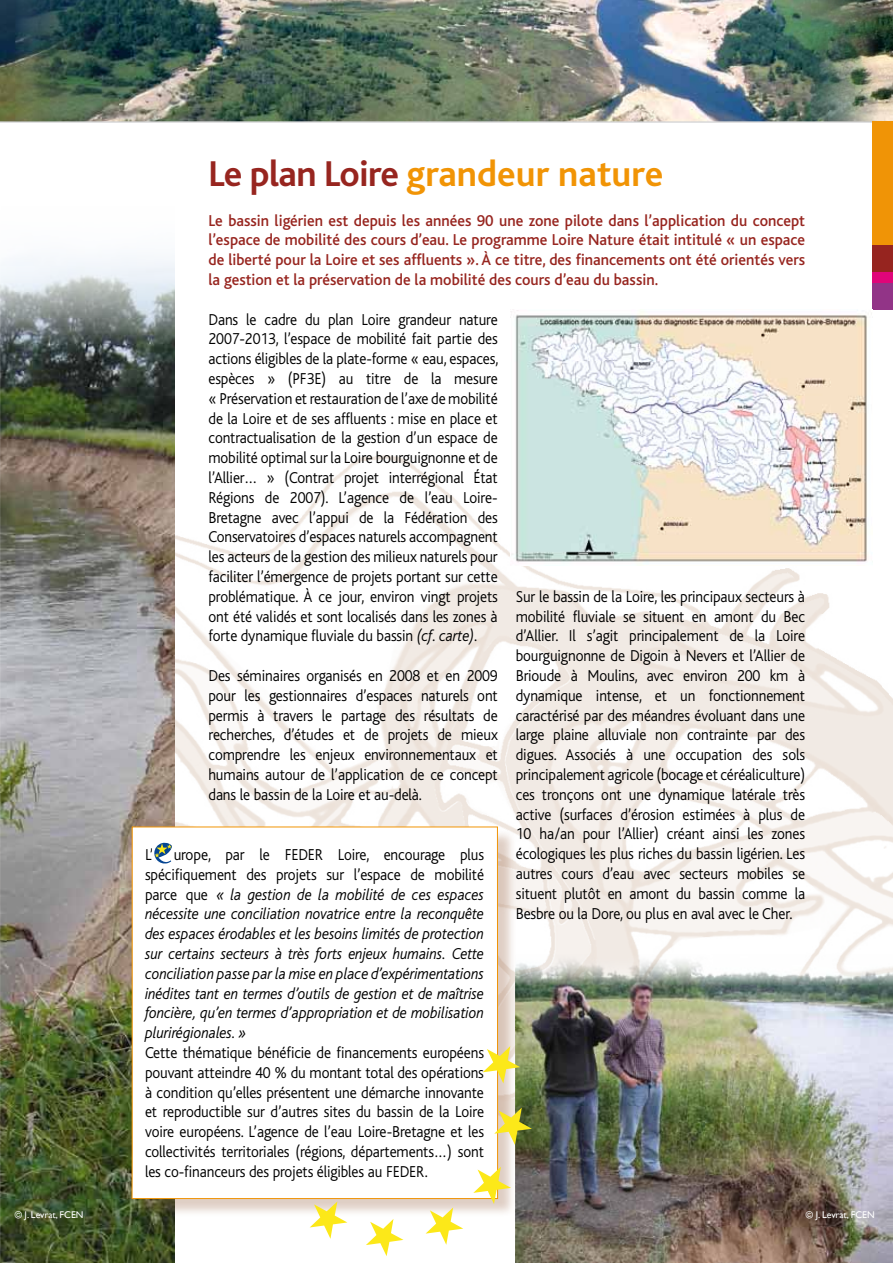
<style>
.page{position:relative;width:893px;height:1263px;background:#fff}
.page>*{position:absolute;margin:0;border:0;box-sizing:border-box;transform-origin:0 0}
.t1{font:700 37.5px "Bliss";letter-spacing:-.005em;color:#f19405}
.t2{font:300 16.5px/19.8px "Bliss";letter-spacing:-.01em;color:#000;text-align:justify;scale:.93 1}
.t3{font:italic 300 16.5px/19.8px "Bliss";letter-spacing:-.01em;color:#000;text-align:justify;scale:.93 1}
.t4{font:500 16.5px/19.8px "Bliss";color:#97251f;text-align:justify;scale:.96 1}
.t5{font:9.75px "Gill Sans";color:#fff}
.s1{color:#97251f}
.s2{font-style:italic}
.s3{font-style:normal}
</style>
<div class="page">
<img style="left:0;top:121px;width:893px;height:1142px">
<img style="left:117px;top:0;width:659px;height:121px">
<img style="left:776px;top:0;width:117px;height:121px">
<img style="left:0;top:0;width:117px;height:121px">
<img style="left:516px;top:952px;width:377px;height:311px">
<img style="left:1px;top:197px;width:173px;height:1066px">
<hr style="left:0;top:122px;width:892px;height:1px;background:#c6c7c8">
<div style="left:872px;top:121px;width:21px;height:124px;background:#f09406"></div>
<div style="left:872px;top:245px;width:21px;height:27px;background:#96241f"></div>
<div style="left:872px;top:272px;width:21px;height:11px;background:#e00579"></div>
<div style="left:872px;top:283px;width:21px;height:27px;background:#923487"></div>
<div style="left:134px;top:829px;width:382px;height:388px;background:#955d3c;opacity:.3"></div>
<svg style="left:132px;top:826px;width:366px;height:373px"></svg>
<svg style="left:426px;top:1207px;width:37px;height:38px"></svg>
<svg style="left:473px;top:1167px;width:38px;height:37px"></svg>
<svg style="left:494px;top:1107px;width:38px;height:38px"></svg>
<svg style="left:483px;top:1046px;width:37px;height:37px"></svg>
<svg style="left:310px;top:1201px;width:37px;height:38px"></svg>
<svg style="left:366px;top:1219px;width:37px;height:37px"></svg>
<img style="left:511px;top:309px;width:361px;height:256px">
<h1 class="t1" style="left:209px;top:154px;width:456px"><span class="s1">Le plan Loire</span> grandeur nature</h1>
<p class="t4" style="left:209px;top:211px;width:623px">Le bassin ligérien est depuis les années 90 une zone pilote dans l’application du concept l’espace de mobilité des cours d’eau. Le programme Loire Nature était intitulé « un espace de liberté pour la Loire et ses affluents ». À ce titre, des financements ont été orientés vers la gestion et la préservation de la mobilité des cours d’eau du bassin.</p>
<p class="t2" style="left:209px;top:310px;width:313px">Dans le cadre du plan Loire grandeur nature 2007-2013, l’espace de mobilité fait partie des actions éligibles de la plate-forme « eau, espaces, espèces » (PF3E) au titre de la mesure « Préservation et restauration de l’axe de mobilité de la Loire et de ses affluents : mise en place et contractualisation de la gestion d’un espace de mobilité optimal sur la Loire bourguignonne et de l’Allier… » (Contrat projet interrégional État Régions de 2007). L’agence de l’eau Loire-Bretagne avec l’appui de la Fédération des Conservatoires d’espaces naturels accompagnent les acteurs de la gestion des milieux naturels pour faciliter l’émergence de projets portant sur cette problématique. À ce jour, environ vingt projets ont été validés et sont localisés dans les zones à forte dynamique fluviale du bassin <span class="s2">(cf. carte)</span>.</p>
<p class="t2" style="left:209px;top:666px;width:313px">Des séminaires organisés en 2008 et en 2009 pour les gestionnaires d’espaces naturels ont permis à travers le partage des résultats de recherches, d’études et de projets de mieux comprendre les enjeux environnementaux et humains autour de l’application de ce concept dans le bassin de la Loire et au-delà.</p>
<p class="t2" style="left:516px;top:587px;width:313px">Sur le bassin de la Loire, les principaux secteurs à mobilité fluviale se situent en amont du Bec d’Allier. Il s’agit principalement de la Loire bourguignonne de Digoin à Nevers et l’Allier de Brioude à Moulins, avec environ 200 km à dynamique intense, et un fonctionnement caractérisé par des méandres évoluant dans une large plaine alluviale non contrainte par des digues. Associés à une occupation des sols principalement agricole (bocage et céréaliculture) ces tronçons ont une dynamique latérale très active (surfaces d’érosion estimées à plus de 10 ha/an pour l’Allier) créant ainsi les zones écologiques les plus riches du bassin ligérien. Les autres cours d’eau avec secteurs mobiles se situent plutôt en amont du bassin comme la Besbre ou la Dore, ou plus en aval avec le Cher.</p>
<p class="t3" style="left:145px;top:845px;width:366px"><span class="s3">L’ urope, par le FEDER Loire, encourage plus spécifiquement des projets sur l’espace de mobilité parce que</span> « la gestion de la mobilité de ces espaces nécessite une conciliation novatrice entre la reconquête des espaces érodables et les besoins limités de protection sur certains secteurs à très forts enjeux humains. Cette conciliation passe par la mise en place d’expérimentations inédites tant en termes d’outils de gestion et de maîtrise foncière, qu’en termes d’appropriation et de mobilisation plurirégionales. »</p>
<p class="t2" style="left:145px;top:1043px;width:366px">Cette thématique bénéficie de financements européens pouvant atteindre 40 % du montant total des opérations à condition qu’elles présentent une démarche innovante et reproductible sur d’autres sites du bassin de la Loire voire européens. L’agence de l’eau Loire-Bretagne et les collectivités territoriales (régions, départements…) sont les co-financeurs des projets éligibles au FEDER.</p>
<p class="t5" style="left:15px;top:1209px;width:70px">© J. Levrat, FCEN</p>
<p class="t5" style="left:806px;top:1209px;width:70px">© J. Levrat, FCEN</p>
</div>
